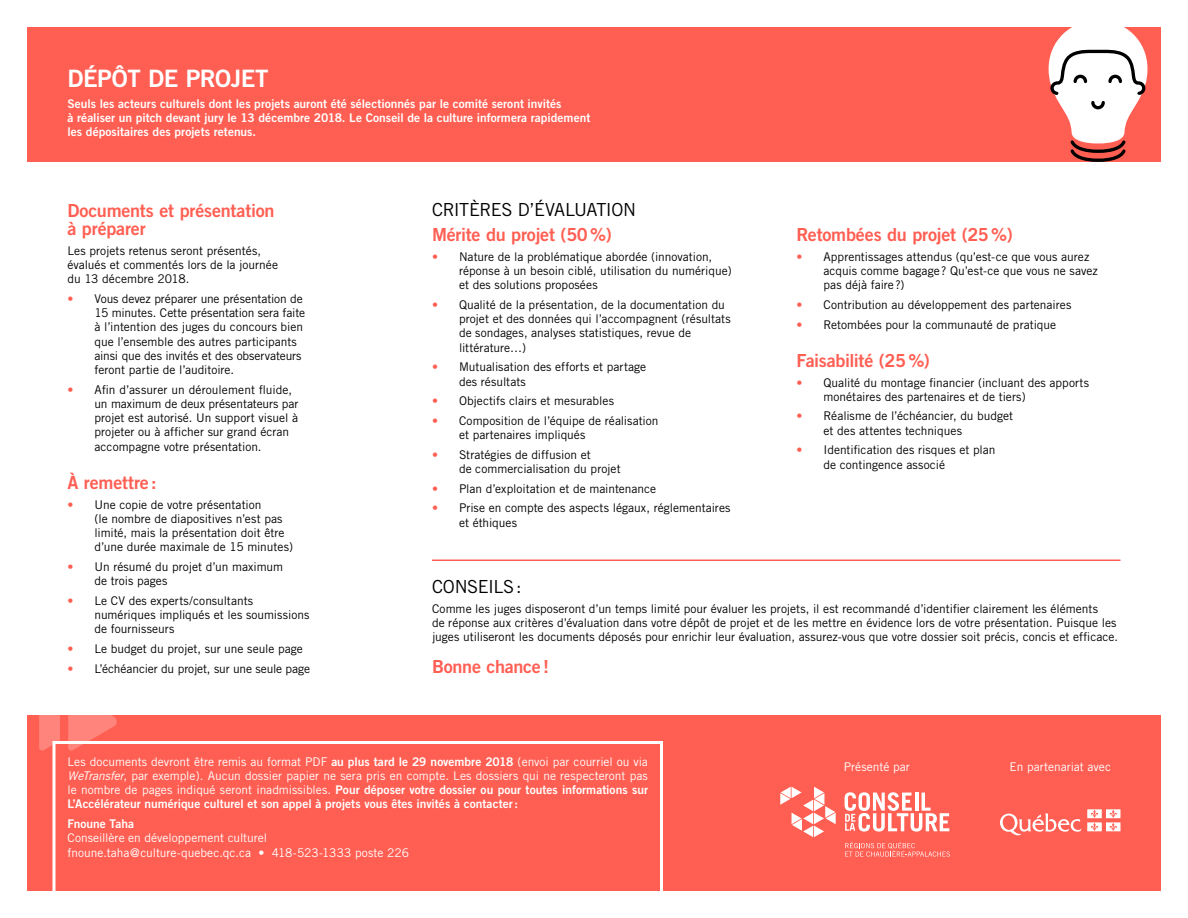
<style>
.page{position:relative;width:1188px;height:918px;background:#fff}
.page>*{position:absolute;margin:0;border:0;box-sizing:border-box;transform-origin:0 0}
.t1{font:24px "Trade Gothic Bold Two";letter-spacing:-.02em;color:#fff}
.t2{font:18px/18px "Trade Gothic Bold Two";letter-spacing:-.015em;color:#ff5e52}
.t3{font:18px "Trade Gothic";letter-spacing:-.025em;color:#000}
.t4{font:12px/14.2px "Trade Gothic";color:#000}
.t5{font:12px/14.2px "Trade Gothic Bold Two";color:#fff}
.t6{font:12px/14.2px "Trade Gothic";color:#fff}
.s1{font-family:"Trade Gothic Bold Two";color:#ff5e52}
.s2{font-family:"Trade Gothic Bold Two"}
.s3{font-style:italic}
.s4{font-family:"Trade Gothic"}
</style>
<div class="page">
<div style="left:27px;top:27px;width:1134px;height:135px;background:#ff5e52"></div>
<div style="left:27px;top:716px;width:1134px;height:175px;background:#ff5e52"></div>
<div style="left:52px;top:741px;width:611px;height:154px;border:3px solid #fff"></div>
<hr style="left:432px;top:560px;width:688px;height:1px;background:#ff5e52">
<svg style="left:1000px;top:809px;width:120px;height:27px"></svg>
<svg style="left:780px;top:787px;width:56px;height:50px"></svg>
<svg style="left:845px;top:792px;width:104px;height:40px"></svg>
<svg style="left:845px;top:842px;width:105px;height:15px"></svg>
<svg style="left:1048px;top:27px;width:100px;height:135px"></svg>
<svg style="left:39px;top:715px;width:21px;height:36px"></svg>
<svg style="left:68px;top:715px;width:50px;height:36px"></svg>
<h1 class="t1" style="left:68px;top:63px;width:203px">DÉPÔT DE PROJET</h1>
<p class="t5" style="left:68px;top:96px;width:524px">Seuls les acteurs culturels dont les projets auront été sélectionnés par le comité seront invités<br>à réaliser un pitch devant jury le 13 décembre 2018. Le Conseil de la culture informera rapidement les dépositaires des projets retenus.</p>
<h2 class="t2" style="left:68px;top:201px;width:209px">Documents et présentation à préparer</h2>
<p class="t4" style="left:68px;top:243px;width:212px">Les projets retenus seront présentés, évalués et commentés lors de la journée du 13 décembre 2018.</p>
<p class="t4" style="left:94px;top:291px;width:212px;text-indent:-27px"><span class="s1">•</span> Vous devez préparer une présentation de 15 minutes. Cette présentation sera faite à l’intention des juges du concours bien que l’ensemble des autres participants ainsi que des invités et des observateurs feront partie de l’auditoire.</p>
<p class="t4" style="left:94px;top:382px;width:205px;text-indent:-27px"><span class="s1">•</span> Afin d’assurer un déroulement fluide, un maximum de deux présentateurs par projet est autorisé. Un support visuel à projeter ou à afficher sur grand écran accompagne votre présentation.</p>
<h2 class="t2" style="left:68px;top:473px;width:91px">À remettre :</h2>
<p class="t4" style="left:94px;top:497px;width:200px;text-indent:-27px"><span class="s1">•</span> Une copie de votre présentation<br>(le nombre de diapositives n’est pas limité, mais la présentation doit être d’une durée maximale de 15 minutes)</p>
<p class="t4" style="left:94px;top:560px;width:190px;text-indent:-27px"><span class="s1">•</span> Un résumé du projet d’un maximum de trois pages</p>
<p class="t4" style="left:94px;top:593px;width:216px;text-indent:-27px"><span class="s1">•</span> Le CV des experts/consultants numériques impliqués et les soumissions de fournisseurs</p>
<p class="t4" style="left:68px;top:642px;width:237px"><span class="s1">•</span> Le budget du projet, sur une seule page</p>
<p class="t4" style="left:68px;top:661px;width:244px"><span class="s1">•</span> L’échéancier du projet, sur une seule page</p>
<h2 class="t3" style="left:432px;top:199px;width:206px">CRITÈRES D’ÉVALUATION</h2>
<h2 class="t2" style="left:432px;top:225px;width:181px">Mérite du projet (50%)</h2>
<p class="t4" style="left:459px;top:249px;width:274px;text-indent:-27px"><span class="s1">•</span> Nature de la problématique abordée (innovation, réponse à un besoin ciblé, utilisation du numérique) et des solutions proposées</p>
<p class="t4" style="left:459px;top:297px;width:273px;text-indent:-27px"><span class="s1">•</span> Qualité de la présentation, de la documentation du projet et des données qui l’accompagnent (résultats de sondages, analyses statistiques, revue de littérature…)</p>
<p class="t4" style="left:459px;top:360px;width:189px;text-indent:-27px"><span class="s1">•</span> Mutualisation des efforts et partage des résultats</p>
<p class="t4" style="left:432px;top:394px;width:184px"><span class="s1">•</span> Objectifs clairs et mesurables</p>
<p class="t4" style="left:459px;top:413px;width:201px;text-indent:-27px"><span class="s1">•</span> Composition de l’équipe de réalisation et partenaires impliqués</p>
<p class="t4" style="left:459px;top:447px;width:163px;text-indent:-27px"><span class="s1">•</span> Stratégies de diffusion et<br>de commercialisation du projet</p>
<p class="t4" style="left:432px;top:481px;width:226px"><span class="s1">•</span> Plan d’exploitation et de maintenance</p>
<p class="t4" style="left:459px;top:501px;width:273px;text-indent:-27px"><span class="s1">•</span> Prise en compte des aspects légaux, réglementaires et éthiques</p>
<h2 class="t2" style="left:797px;top:225px;width:218px">Retombées du projet (25%)</h2>
<p class="t4" style="left:824px;top:249px;width:276px;text-indent:-27px"><span class="s1">•</span> Apprentissages attendus (qu’est-ce que vous aurez acquis comme bagage? Qu’est-ce que vous ne savez pas déjà faire ?)</p>
<p class="t4" style="left:797px;top:297px;width:276px"><span class="s1">•</span> Contribution au développement des partenaires</p>
<p class="t4" style="left:797px;top:317px;width:261px"><span class="s1">•</span> Retombées pour la communauté de pratique</p>
<h2 class="t2" style="left:797px;top:351px;width:135px">Faisabilité (25%)</h2>
<p class="t4" style="left:824px;top:375px;width:267px;text-indent:-27px"><span class="s1">•</span> Qualité du montage financier (incluant des apports monétaires des partenaires et de tiers)</p>
<p class="t4" style="left:824px;top:409px;width:191px;text-indent:-27px"><span class="s1">•</span> Réalisme de l’échéancier, du budget et des attentes techniques</p>
<p class="t4" style="left:824px;top:443px;width:173px;text-indent:-27px"><span class="s1">•</span> Identification des risques et plan de contingence associé</p>
<h2 class="t3" style="left:432px;top:576px;width:91px">CONSEILS:</h2>
<p class="t4" style="left:432px;top:601px;width:688px">Comme les juges disposeront d’un temps limité pour évaluer les projets, il est recommandé d’identifier clairement les éléments<br>de réponse aux critères d’évaluation dans votre dépôt de projet et de les mettre en évidence lors de votre présentation. Puisque les juges utiliseront les documents déposés pour enrichir leur évaluation, assurez-vous que votre dossier soit précis, concis et efficace.</p>
<h2 class="t2" style="left:432px;top:657px;width:119px">Bonne chance!</h2>
<p class="t6" style="left:68px;top:754px;width:582px">Les documents devront être remis au format PDF <span class="s2">au plus tard le 29 novembre 2018</span> (envoi par courriel ou via<br><span class="s3">WeTransfer</span>, par exemple). Aucun dossier papier ne sera pris en compte. Les dossiers qui ne respecteront pas</p>
<p class="t5" style="left:68px;top:783px;width:582px"><span class="s4">le nombre de pages indiqué seront inadmissibles.</span> Pour déposer votre dossier ou pour toutes informations sur<br>L’Accélérateur numérique culturel et son appel à projets vous êtes invités à contacter:</p>
<p class="t5" style="left:68px;top:816px;width:68px">Fnoune Taha</p>
<p class="t6" style="left:68px;top:831px;width:343px">Conseillère en développement culturel fnoune.taha@culture-quebec.qc.ca • 418-523-1333 poste 226</p>
<p class="t6" style="left:844px;top:759px;width:68px">Présenté par</p>
<p class="t6" style="left:1009px;top:759px;width:103px">En partenariat avec</p>
</div>
